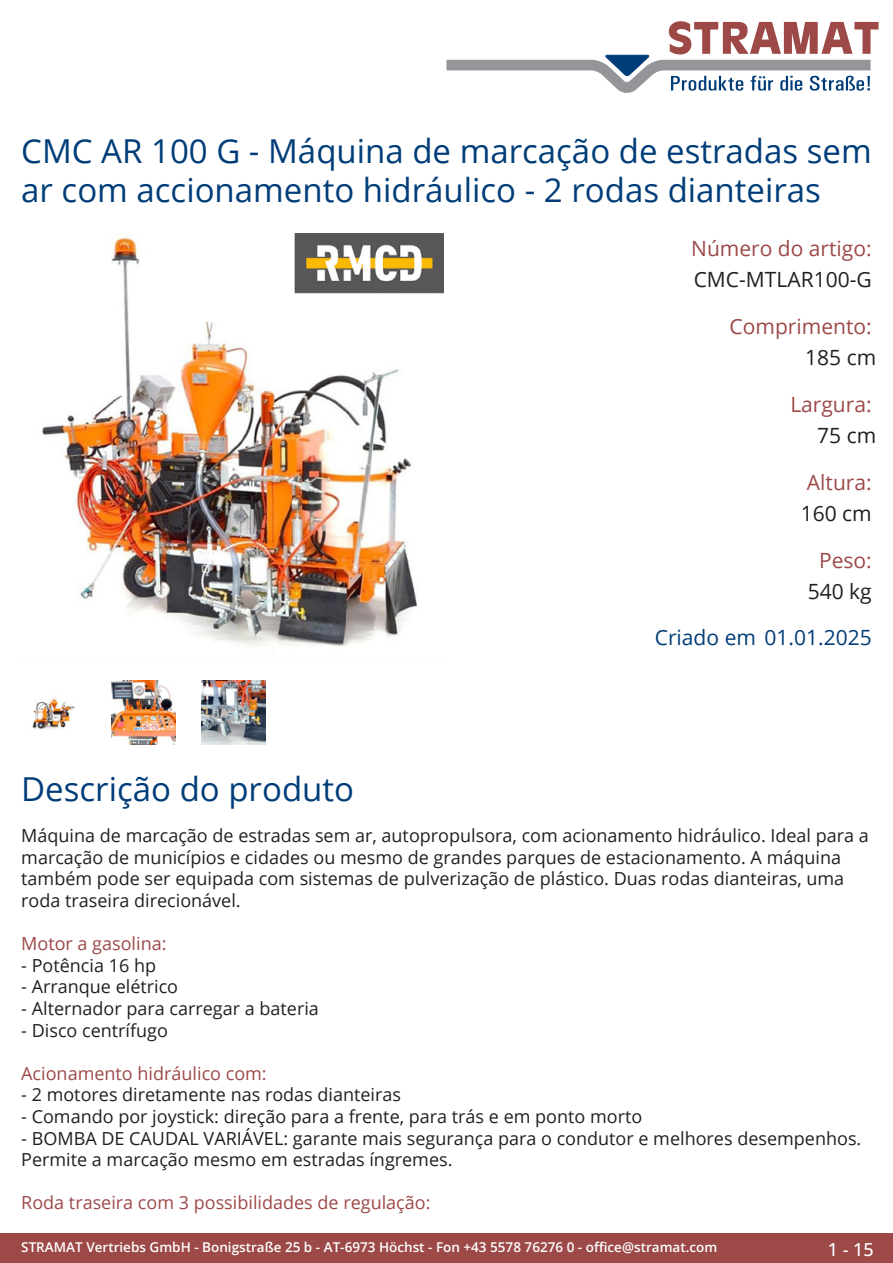
<style>
.page{position:relative;width:893px;height:1263px;background:#fff}
.page>*{position:absolute;margin:0;border:0;box-sizing:border-box;transform-origin:0 0}
.Produkttitel{font:33px/39.6px "Open Sans";color:#003d78}
.TechDaten_Überschrif{font:21px "Open Sans";color:#9c4948}
.TechDaten_Inhalt{font:21px "Open Sans";color:#231f20}
.Erstellungsdatum{font:21px "Open Sans";color:#003d78}
.Beschreibung_Text{font:18px/21.6px "Open Sans";color:#231f20}
.Beschreibung_Text-2{font:18px "Open Sans";color:#9c4948}
.t1{font:500 18px "Open Sans";color:#fff}
.t2{font:600 13.5px "Open Sans";color:#fff}
</style>
<div class="page">
<div style="left:0;top:1233px;width:893px;height:30px;background:#9c4948"></div>
<svg style="left:446px;top:21px;width:433px;height:72px"></svg>
<img style="left:42px;top:234px;width:401px;height:413px">
<img style="left:32px;top:697px;width:43px;height:33px">
<img style="left:112px;top:680px;width:63px;height:64px">
<img style="left:202px;top:680px;width:64px;height:64px">
<p class="Produkttitel" style="left:21px;top:130px;width:852px">CMC AR 100 G - Máquina de marcação de estradas sem ar com accionamento hidráulico - 2 rodas dianteiras</p>
<p class="TechDaten_Überschrif" style="left:691px;top:234px;width:182px">Número do artigo:</p>
<p class="TechDaten_Inhalt" style="left:694px;top:265px;width:180px">CMC-MTLAR100-G</p>
<p class="TechDaten_Überschrif" style="left:730px;top:312px;width:144px">Comprimento:</p>
<p class="TechDaten_Inhalt" style="left:805px;top:343px;width:73px">185 cm</p>
<p class="TechDaten_Überschrif" style="left:790px;top:390px;width:83px">Largura:</p>
<p class="TechDaten_Inhalt" style="left:817px;top:421px;width:61px">75 cm</p>
<p class="TechDaten_Überschrif" style="left:807px;top:468px;width:66px">Altura:</p>
<p class="TechDaten_Inhalt" style="left:801px;top:499px;width:73px">160 cm</p>
<p class="TechDaten_Überschrif" style="left:819px;top:546px;width:54px">Peso:</p>
<p class="TechDaten_Inhalt" style="left:808px;top:577px;width:66px">540 kg</p>
<p class="Erstellungsdatum" style="left:655px;top:623px;width:218px">Criado em 01.01.2025</p>
<p class="Produkttitel" style="left:21px;top:768px;width:334px">Descrição do produto</p>
<p class="Beschreibung_Text" style="left:21px;top:824px;width:849px">Máquina de marcação de estradas sem ar, autopropulsora, com acionamento hidráulico. Ideal para a marcação de municípios e cidades ou mesmo de grandes parques de estacionamento. A máquina também pode ser equipada com sistemas de pulverização de plástico. Duas rodas dianteiras, uma roda traseira direcionável.</p>
<p class="Beschreibung_Text-2" style="left:21px;top:931px;width:147px">Motor a gasolina:</p>
<p class="Beschreibung_Text" style="left:21px;top:954px;width:136px">- Potência 16 hp</p>
<p class="Beschreibung_Text" style="left:21px;top:975px;width:158px">- Arranque elétrico</p>
<p class="Beschreibung_Text" style="left:21px;top:997px;width:299px">- Alternador para carregar a bateria</p>
<p class="Beschreibung_Text" style="left:21px;top:1019px;width:148px">- Disco centrífugo</p>
<p class="Beschreibung_Text-2" style="left:21px;top:1061px;width:247px">Acionamento hidráulico com:</p>
<p class="Beschreibung_Text" style="left:21px;top:1083px;width:381px">- 2 motores diretamente nas rodas dianteiras</p>
<p class="Beschreibung_Text" style="left:21px;top:1105px;width:622px">- Comando por joystick: direção para a frente, para trás e em ponto morto</p>
<p class="Beschreibung_Text" style="left:21px;top:1127px;width:842px">- BOMBA DE CAUDAL VARIÁVEL: garante mais segurança para o condutor e melhores desempenhos.<br>Permite a marcação mesmo em estradas íngremes.</p>
<p class="Beschreibung_Text-2" style="left:21px;top:1190px;width:411px">Roda traseira com 3 possibilidades de regulação:</p>
<p class="t2" style="left:21px;top:1238px;width:698px">STRAMAT Vertriebs GmbH - Bonigstraße 25 b - AT-6973 Höchst - Fon +43 5578 76276 0 - office@stramat.com</p>
<p class="t1" style="left:828px;top:1237px;width:48px">1 - 15</p>
</div>
